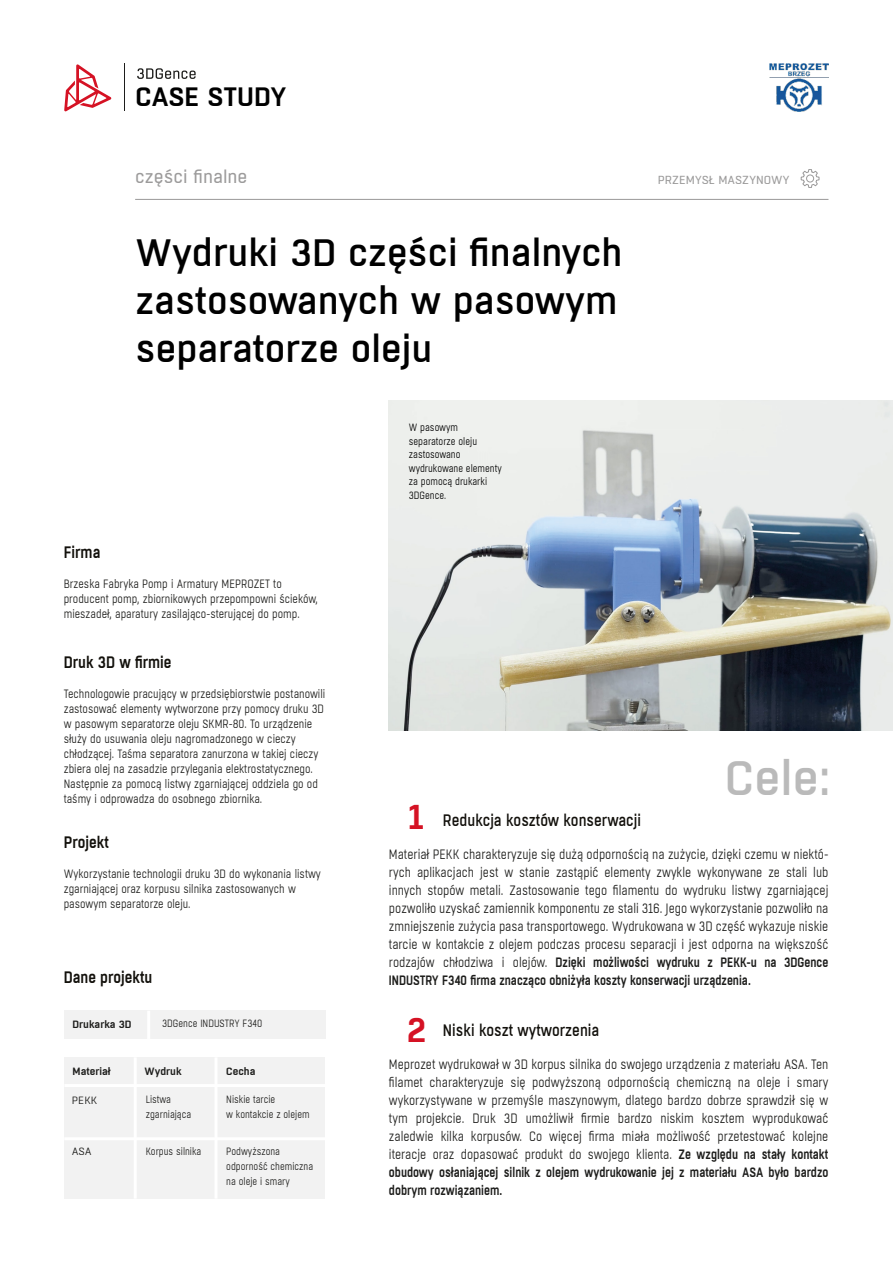
<style>
.page{position:relative;width:893px;height:1263px;background:#fff}
.page>*{position:absolute;margin:0;border:0;box-sizing:border-box;transform-origin:0 0}
.t1{font:500 48.15px "Boxed";color:#bababa}
.t2{font:500 37.95px/48.2px "Boxed";color:#000}
.t3{font:600 34.35px "Boxed";color:#d51224}
.t4{font:600 26.4px "Boxed";letter-spacing:-.01em;color:#000}
.t5{font:18px "Boxed";color:#9c9b9b}
.t6{font:500 16.5px "Boxed";color:#12100b;scale:.86 1}
.t7{font:600 16.5px "Boxed";color:#13110c;scale:.86 1}
.t8{font:13.5px/18px "Boxed";color:#1d1d1b;text-align:justify;scale:.82 1}
.t9{font:12px/15px "Boxed";color:#1d1d1b;scale:.82 1}
.t10{font:11.7px "Boxed";color:#9c9b9b}
.t11{font:10.5px/15px "Boxed";color:#1d1d1b;scale:.82 1}
.t12{font:10.5px/13.5px "Boxed";color:#000;scale:.82 1}
.t13{font:600 10.5px "Boxed";color:#1d1d1b}
.t14{font:10.5px "Boxed";color:#1d1d1b}
.s1{font-weight:600}
</style>
<div class="page">
<svg style="left:64px;top:64px;width:47px;height:47px"></svg>
<hr style="left:124px;top:64px;width:1px;height:47px;background:#1d1d1b">
<svg style="left:137px;top:68px;width:59px;height:11px"></svg>
<hr style="left:135px;top:199px;width:693px;height:1px;background:#9c9b9b">
<div style="left:64px;top:1011px;width:261px;height:28px;background:#f2f2f2"></div>
<div style="left:64px;top:1057px;width:261px;height:141px;background:#f2f2f2"></div>
<hr style="left:64px;top:1137px;width:261px;height:3px;background:#fff">
<hr style="left:147px;top:1011px;width:3px;height:28px;background:#fff">
<hr style="left:215px;top:1057px;width:3px;height:141px;background:#fff">
<hr style="left:64px;top:1084px;width:261px;height:3px;background:#fff">
<hr style="left:134px;top:1057px;width:3px;height:141px;background:#fff">
<img style="left:389px;top:400px;width:504px;height:331px">
<img style="left:769px;top:64px;width:59px;height:47px">
<svg style="left:801px;top:169px;width:19px;height:19px"></svg>
<h3 class="t4" style="left:136px;top:80px;width:153px">CASE STUDY</h3>
<h3 class="t5" style="left:135px;top:165px;width:114px">części finalne</h3>
<h2 class="t2" style="left:136px;top:230px;width:489px">Wydruki 3D części finalnych zastosowanych w pasowym separatorze oleju</h2>
<p class="t12" style="left:409px;top:421px;width:115px">W pasowym separatorze oleju zastosowano wydrukowane elementy za pomocą drukarki<br>3DGence.</p>
<p class="t10" style="left:658px;top:172px;width:134px">PRZEMYSŁ MASZYNOWY</p>
<p class="t7" style="left:64px;top:542px;width:44px">Firma</p>
<p class="t9" style="left:64px;top:577px;width:311px">Brzeska Fabryka Pomp i Armatury MEPROZET to producent pomp, zbiornikowych przepompowni ścieków, mieszadeł, aparatury zasilająco-sterującej do pomp.</p>
<p class="t7" style="left:64px;top:651px;width:127px">Druk 3D w firmie</p>
<p class="t9" style="left:64px;top:686px;width:320px">Technologowie pracujący w przedsiębiorstwie postanowili zastosować elementy wytworzone przy pomocy druku 3D w pasowym separatorze oleju SKMR-80. To urządzenie służy do usuwania oleju nagromadzonego w cieczy chłodzącej. Taśma separatora zanurzona w takiej cieczy zbiera olej na zasadzie przylegania elektrostatycznego.<br>Następnie za pomocą listwy zgarniającej oddziela go od taśmy i odprowadza do osobnego zbiornika.</p>
<p class="t7" style="left:64px;top:831px;width:54px">Projekt</p>
<p class="t9" style="left:64px;top:866px;width:315px">Wykorzystanie technologii druku 3D do wykonania listwy zgarniającej oraz korpusu silnika zastosowanych w pasowym separatorze oleju.</p>
<p class="t7" style="left:64px;top:966px;width:105px">Dane projektu</p>
<p class="t13" style="left:73px;top:1017px;width:60px">Drukarka 3D</p>
<p class="t11" style="left:162px;top:1016px;width:124px">3DGence INDUSTRY F340</p>
<p class="t13" style="left:73px;top:1064px;width:39px">Materiał</p>
<p class="t14" style="left:72px;top:1093px;width:27px">PEKK</p>
<p class="t14" style="left:72px;top:1144px;width:22px">ASA</p>
<p class="t13" style="left:145px;top:1064px;width:39px">Wydruk</p>
<p class="t13" style="left:226px;top:1064px;width:31px">Cecha</p>
<p class="t11" style="left:146px;top:1092px;width:57px">Listwa zgarniająca</p>
<p class="t11" style="left:146px;top:1144px;width:69px">Korpus silnika</p>
<p class="t11" style="left:226px;top:1092px;width:103px">Niskie tarcie<br>w kontakcie z olejem</p>
<p class="t11" style="left:226px;top:1144px;width:108px">Podwyższona odporność chemiczna na oleje i smary</p>
<h1 class="t1" style="left:725px;top:747px;width:107px">Cele:</h1>
<h3 class="t3" style="left:409px;top:794px;width:17px">1</h3>
<p class="t6" style="left:443px;top:809px;width:232px">Redukcja kosztów konserwacji</p>
<p class="t8" style="left:389px;top:845px;width:537px">Materiał PEKK charakteryzuje się dużą odpornością na zużycie, dzięki czemu w niektó&shy;rych aplikacjach jest w stanie zastąpić elementy zwykle wykonywane ze stali lub innych stopów metali. Zastosowanie tego filamentu do wydruku listwy zgarniającej pozwoliło uzyskać zamiennik komponentu ze stali 316. Jego wykorzystanie pozwoliło na zmniejszenie zużycia pasa transportowego. Wydrukowana w 3D część wykazuje niskie tarcie w kontakcie z olejem podczas procesu separacji i jest odporna na większość rodzajów chłodziwa i olejów. <span class="s1">Dzięki możliwości wydruku z PEKK-u na 3DGence INDUSTRY F340 firma znacząco obniżyła koszty konserwacji urządzenia.</span></p>
<p class="t6" style="left:443px;top:1019px;width:183px">Niski koszt wytworzenia</p>
<p class="t8" style="left:389px;top:1055px;width:537px">Meprozet wydrukował w 3D korpus silnika do swojego urządzenia z materiału ASA. Ten filamet charakteryzuje się podwyższoną odpornością chemiczną na oleje i smary wykorzystywane w przemyśle maszynowym, dlatego bardzo dobrze sprawdził się w tym projekcie. Druk 3D umożliwił firmie bardzo niskim kosztem wyprodukować zaledwie kilka korpusów. Co więcej firma miała możliwość przetestować kolejne iteracje oraz dopasować produkt do swojego klienta. <span class="s1">Ze względu na stały kontakt obudowy osłaniającej silnik z olejem wydrukowanie jej z materiału ASA było bardzo dobrym rozwiązaniem.</span></p>
<h3 class="t3" style="left:407px;top:1007px;width:21px">2</h3>
</div>
